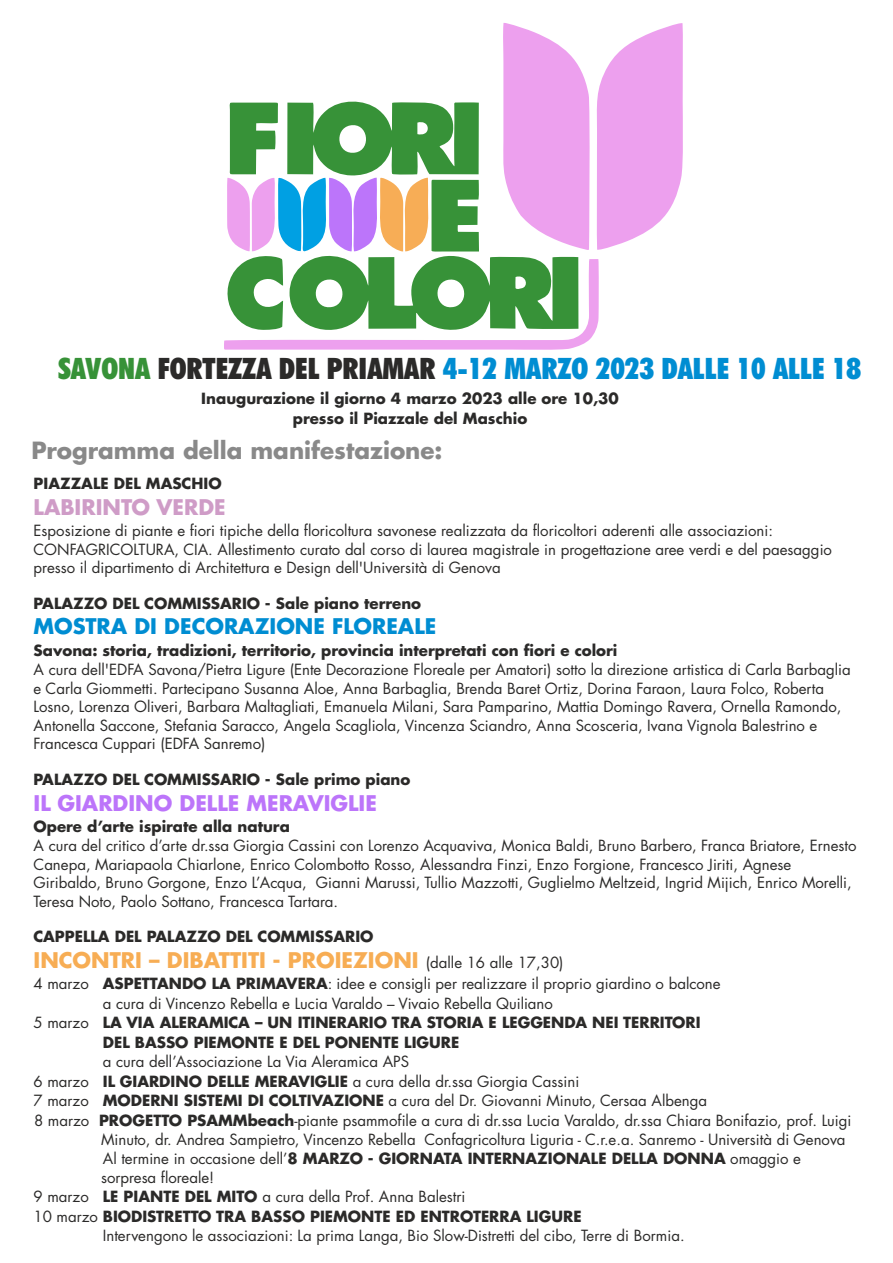
<style>
.page{position:relative;width:893px;height:1263px;background:#fff}
.page>*{position:absolute;margin:0;border:0;box-sizing:border-box;transform-origin:0 0}
.t1{font:900 condensed 29.55px "Futura BT";color:#008dd2}
.t2{font:700 23.1px "Futura LT Pro";color:#898989}
.t3{font:700 21px "Futura LT Pro";color:#f7ad54}
.t4{font:700 21px "Futura LT Pro";color:#008dd2}
.t5{font:700 21px "Futura LT Pro";color:#bc75fa}
.t6{font:700 21px "Futura LT Pro";color:#cf9cc7}
.t7{font:15px/18.6px "Futura LT Pro";color:#2b2a29}
.t8{font:700 15px/19.5px "Futura LT Pro";color:#2b2a29;text-align:center}
.s1{color:#379238}
.s2{color:#2b2a29}
.s3{font-weight:400;font-size:15px;color:#2b2a29}
.s4{font-weight:700}
.s5{font-weight:400}
</style>
<div class="page">
<svg style="left:224px;top:23px;width:459px;height:327px"></svg>
<h1 class="t1" style="left:58px;top:356px;width:805px"><span class="s1">SAVONA</span> <span class="s2">FORTEZZA DEL PRIAMAR</span> 4-12 MARZO 2023 DALLE 10 ALLE 18</h1>
<p class="t8" style="left:201px;top:390px;width:419px">Inaugurazione il giorno 4 marzo 2023 alle ore 10,30 presso il Piazzale del Maschio</p>
<h2 class="t2" style="left:32px;top:440px;width:412px">Programma della manifestazione:</h2>
<p class="t8" style="left:34px;top:475px;width:190px">PIAZZALE DEL MASCHIO</p>
<h3 class="t6" style="left:34px;top:498px;width:194px">LABIRINTO VERDE</h3>
<p class="t7" style="left:34px;top:522px;width:800px">Esposizione di piante e fiori tipiche della floricoltura savonese realizzata da floricoltori aderenti alle associazioni:<br>CONFAGRICOLTURA, CIA. Allestimento curato dal corso di laurea magistrale in progettazione aree verdi e del paesaggio presso il dipartimento di Architettura e Design dell'Università di Genova</p>
<p class="t8" style="left:34px;top:594px;width:389px">PALAZZO DEL COMMISSARIO - Sale piano terreno</p>
<h3 class="t4" style="left:34px;top:617px;width:404px">MOSTRA DI DECORAZIONE FLOREALE</h3>
<p class="t8" style="left:34px;top:641px;width:585px">Savona: storia, tradizioni, territorio, provincia interpretati con fiori e colori</p>
<p class="t7" style="left:34px;top:661px;width:819px">A cura dell'EDFA Savona/Pietra Ligure (Ente Decorazione Floreale per Amatori) sotto la direzione artistica di Carla Barbaglia e Carla Giommetti. Partecipano Susanna Aloe, Anna Barbaglia, Brenda Baret Ortiz, Dorina Faraon, Laura Folco, Roberta Losno, Lorenza Oliveri, Barbara Maltagliati, Emanuela Milani, Sara Pamparino, Mattia Domingo Ravera, Ornella Ramondo, Antonella Saccone, Stefania Saracco, Angela Scagliola, Vincenza Sciandro, Anna Scosceria, Ivana Vignola Balestrino e Francesca Cuppari (EDFA Sanremo)</p>
<p class="t8" style="left:34px;top:770px;width:378px">PALAZZO DEL COMMISSARIO - Sale primo piano</p>
<h3 class="t5" style="left:34px;top:793px;width:345px">IL GIARDINO DELLE MERAVIGLIE</h3>
<p class="t8" style="left:34px;top:817px;width:258px">Opere d’arte ispirate alla natura</p>
<p class="t7" style="left:34px;top:837px;width:824px">A cura del critico d’arte dr.ssa Giorgia Cassini con Lorenzo Acquaviva, Monica Baldi, Bruno Barbero, Franca Briatore, Ernesto Canepa, Mariapaola Chiarlone, Enrico Colombotto Rosso, Alessandra Finzi, Enzo Forgione, Francesco Jiriti, Agnese Giribaldo, Bruno Gorgone, Enzo L’Acqua, Gianni Marussi, Tullio Mazzotti, Guglielmo Meltzeid, Ingrid Mijich, Enrico Morelli, Teresa Noto, Paolo Sottano, Francesca Tartara.</p>
<p class="t8" style="left:34px;top:927px;width:341px">CAPPELLA DEL PALAZZO DEL COMMISSARIO</p>
<h3 class="t3" style="left:34px;top:951px;width:531px">INCONTRI – DIBATTITI - PROIEZIONI <span class="s3">(dalle 16 alle 17,30)</span></h3>
<p class="t7" style="left:34px;top:975px;width:688px">4 marzo <span class="s4">ASPETTANDO LA PRIMAVERA</span>: idee e consigli per realizzare il proprio giardino o balcone</p>
<p class="t7" style="left:103px;top:994px;width:452px">a cura di Vincenzo Rebella e Lucia Varaldo – Vivaio Rebella Quiliano</p>
<p class="t8" style="left:34px;top:1013px;width:669px"><span class="s5">5 marzo</span> LA VIA ALERAMICA – UN ITINERARIO TRA STORIA E LEGGENDA NEI TERRITORI</p>
<p class="t8" style="left:103px;top:1033px;width:358px">DEL BASSO PIEMONTE E DEL PONENTE LIGURE</p>
<p class="t7" style="left:103px;top:1053px;width:308px">a cura dell’Associazione La Via Aleramica APS</p>
<p class="t7" style="left:34px;top:1073px;width:547px">6 marzo <span class="s4">IL GIARDINO DELLE MERAVIGLIE</span> a cura della dr.ssa Giorgia Cassini</p>
<p class="t7" style="left:34px;top:1092px;width:675px">7 marzo <span class="s4">MODERNI SISTEMI DI COLTIVAZIONE</span> a cura del Dr. Giovanni Minuto, Cersaa Albenga</p>
<p class="t7" style="left:34px;top:1112px;width:819px">8 marzo <span class="s4">PROGETTO PSAMMbeach</span>-piante psammofile a cura di dr.ssa Lucia Varaldo, dr.ssa Chiara Bonifazio, prof. Luigi</p>
<p class="t7" style="left:101px;top:1130px;width:746px">Minuto, dr. Andrea Sampietro, Vincenzo Rebella Confagricoltura Liguria - C.r.e.a. Sanremo - Università di Genova</p>
<p class="t8" style="left:103px;top:1149px;width:700px"><span class="s5">Al termine in occasione dell’</span>8 MARZO - GIORNATA INTERNAZIONALE DELLA DONNA <span class="s5">omaggio e</span></p>
<p class="t7" style="left:101px;top:1168px;width:115px">sorpresa floreale!</p>
<p class="t7" style="left:34px;top:1188px;width:433px">9 marzo <span class="s4">LE PIANTE DEL MITO</span> a cura della Prof. Anna Balestri</p>
<p class="t8" style="left:34px;top:1207px;width:549px"><span class="s5">10 marzo</span> BIODISTRETTO TRA BASSO PIEMONTE ED ENTROTERRA LIGURE</p>
<p class="t7" style="left:103px;top:1227px;width:583px">Intervengono le associazioni: La prima Langa, Bio Slow-Distretti del cibo, Terre di Bormia.</p>
</div>
